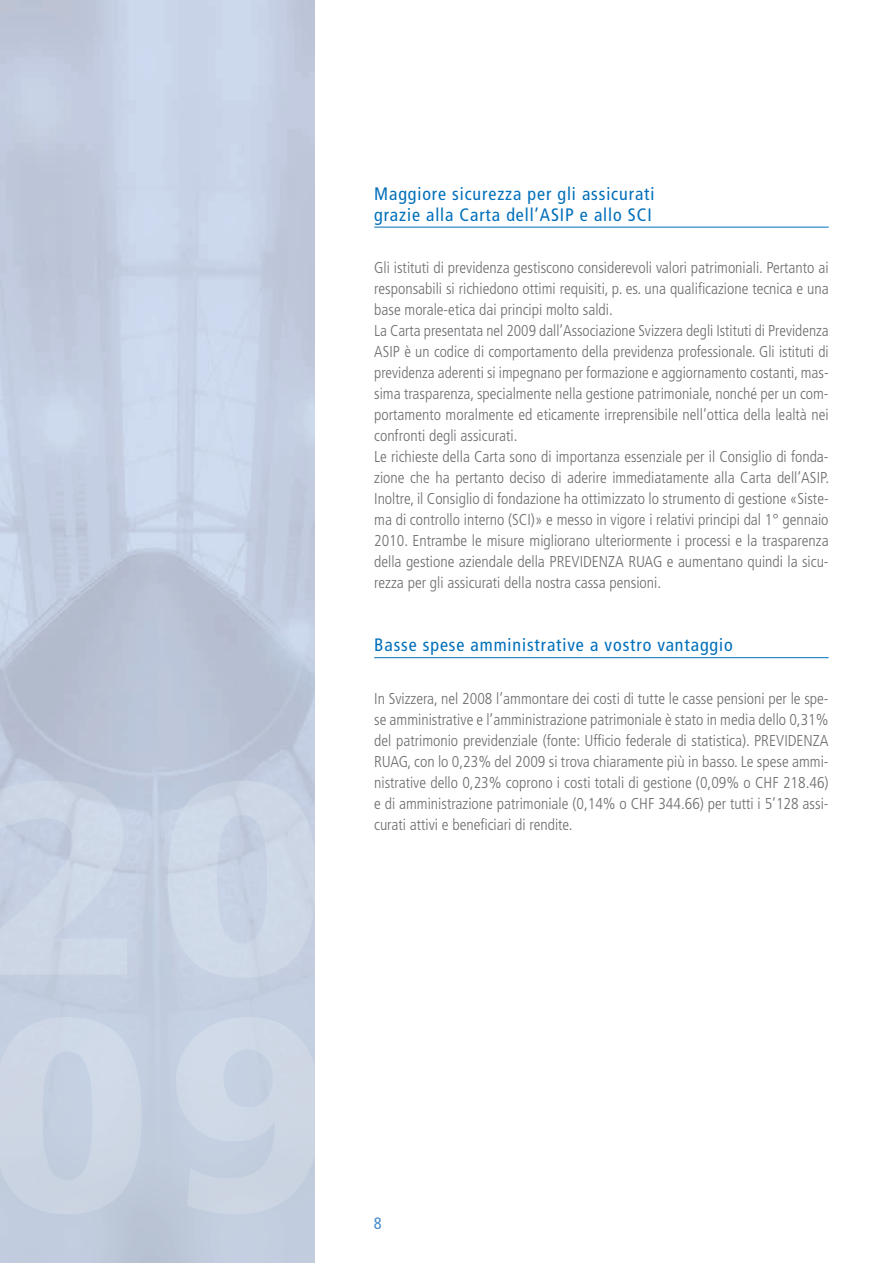
<style>
.page{position:relative;width:893px;height:1263px;background:#fff}
.page>*{position:absolute;margin:0;border:0;box-sizing:border-box;transform-origin:0 0}
.t1{font:condensed 18px/21px "Frutiger LT Std";letter-spacing:.05em;color:#006fba}
.t2{font:condensed 16.5px "Frutiger LT Std";color:#488bc9}
.t3{font:300 condensed 15.75px/21px "Frutiger LT Std";color:#6c6d70}
</style>
<div class="page">
<hr style="left:374px;top:227px;width:455px;height:1px;background:#006fba">
<hr style="left:374px;top:657px;width:455px;height:1px;background:#006fba">
<p class="t1" style="left:374px;top:183px;width:282px">Maggiore sicurezza per gli assicurati grazie alla Carta dell’ASIP e allo SCI</p>
<p class="t3" style="left:374px;top:257px;width:457px">Gli istituti di previdenza gestiscono considerevoli valori patrimoniali. Pertanto ai responsabili si richiedono ottimi requisiti, p. es. una qualificazione tecnica e una base morale-etica dai principi molto saldi.<br>La Carta presentata nel 2009 dall’Associazione Svizzera degli Istituti di Previdenza ASIP è un codice di comportamento della previdenza professionale. Gli istituti di previdenza aderenti si impegnano per formazione e aggiornamento costanti, mas&shy;sima trasparenza, specialmente nella gestione patrimoniale, nonché per un com&shy;portamento moralmente ed eticamente irreprensibile nell’ottica della lealtà nei confronti degli assicurati.<br>Le richieste della Carta sono di importanza essenziale per il Consiglio di fonda&shy;zione che ha pertanto deciso di aderire immediatamente alla Carta dell’ASIP.<br>Inoltre, il Consiglio di fondazione ha ottimizzato lo strumento di gestione «Siste&shy;ma di controllo interno (SCI)» e messo in vigore i relativi principi dal 1° gennaio 2010. Entrambe le misure migliorano ulteriormente i processi e la trasparenza della gestione aziendale della PREVIDENZA RUAG e aumentano quindi la sicu&shy;rezza per gli assicurati della nostra cassa pensioni.</p>
<p class="t1" style="left:374px;top:634px;width:360px">Basse spese amministrative a vostro vantaggio</p>
<p class="t3" style="left:374px;top:688px;width:456px;text-align:justify">In Svizzera, nel 2008 l’ammontare dei costi di tutte le casse pensioni per le spe&shy;se amministrative e l’amministrazione patrimoniale è stato in media dello 0,31% del patrimonio previdenziale (fonte: Ufficio federale di statistica). PREVIDENZA RUAG, con lo 0,23% del 2009 si trova chiaramente più in basso. Le spese ammi&shy;nistrative dello 0,23% coprono i costi totali di gestione (0,09% o CHF 218.46) e di amministrazione patrimoniale (0,14% o CHF 344.66) per tutti i 5’128 assi&shy;curati attivi e beneficiari di rendite.</p>
<p class="t2" style="left:374px;top:1213px;width:9px">8</p>
</div>
